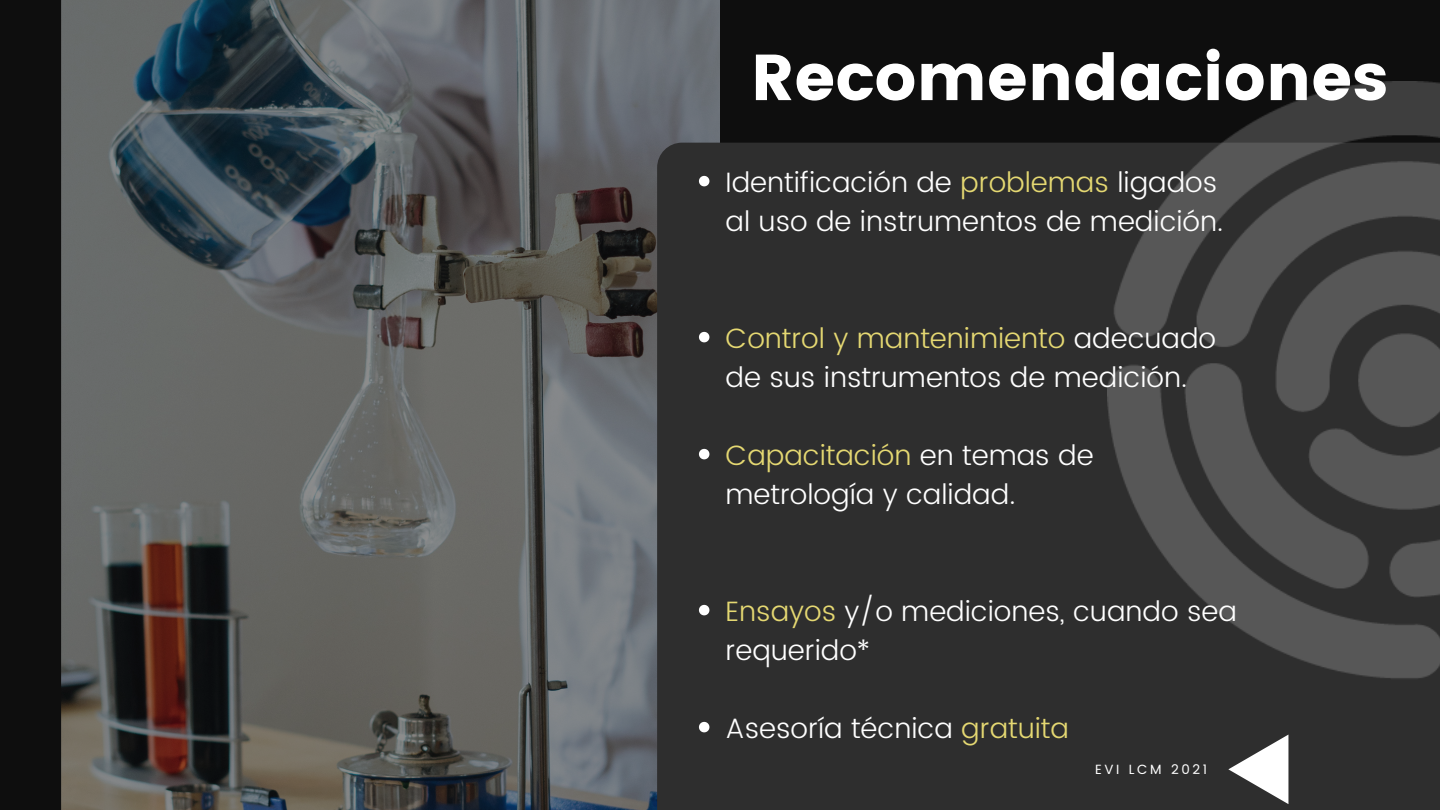
<style>
.page{position:relative;width:1440px;height:810px;background:#0e0e0e}
.page>*{position:absolute;margin:0;border:0;box-sizing:border-box;transform-origin:0 0}
.t1{font:64.9px "Poppins";color:#fff}
.t2{font:300 28px/39px "Poppins";color:#fff}
.t3{font:13.4px "Poppins";letter-spacing:.2em;color:#fff}
.s1{color:#e5d872}
</style>
<div class="page">
<img style="left:61px;top:0;width:659px;height:810px">
<div style="left:657px;top:143px;width:783px;height:667px;background:#2e2e2e"></div>
<svg style="left:699px;top:176px;width:10px;height:10px"></svg>
<svg style="left:699px;top:332px;width:10px;height:10px"></svg>
<svg style="left:699px;top:449px;width:10px;height:10px"></svg>
<svg style="left:699px;top:605px;width:10px;height:10px"></svg>
<svg style="left:699px;top:722px;width:10px;height:10px"></svg>
<img style="left:1107px;top:81px;width:333px;height:616px">
<svg style="left:1228px;top:735px;width:60px;height:69px;background:#959595"></svg>
<p class="t1" style="left:751px;top:40px;width:639px">Recomendaciones</p>
<p class="t2" style="left:726px;top:162px;width:499px">Identificación de <span class="s1">problemas</span> ligados al uso de instrumentos de medición.</p>
<p class="t2" style="left:726px;top:318px;width:492px"><span class="s1">Control y mantenimiento</span> adecuado de sus instrumentos de medición.</p>
<p class="t2" style="left:726px;top:435px;width:370px"><span class="s1">Capacitación</span> en temas de metrología y calidad.</p>
<p class="t2" style="left:726px;top:591px;width:513px"><span class="s1">Ensayos</span> y/o mediciones, cuando sea requerido*</p>
<p class="t2" style="left:726px;top:708px;width:345px">Asesoría técnica <span class="s1">gratuita</span></p>
<p class="t3" style="left:1095px;top:762px;width:114px">EVI LCM 2021</p>
</div>
